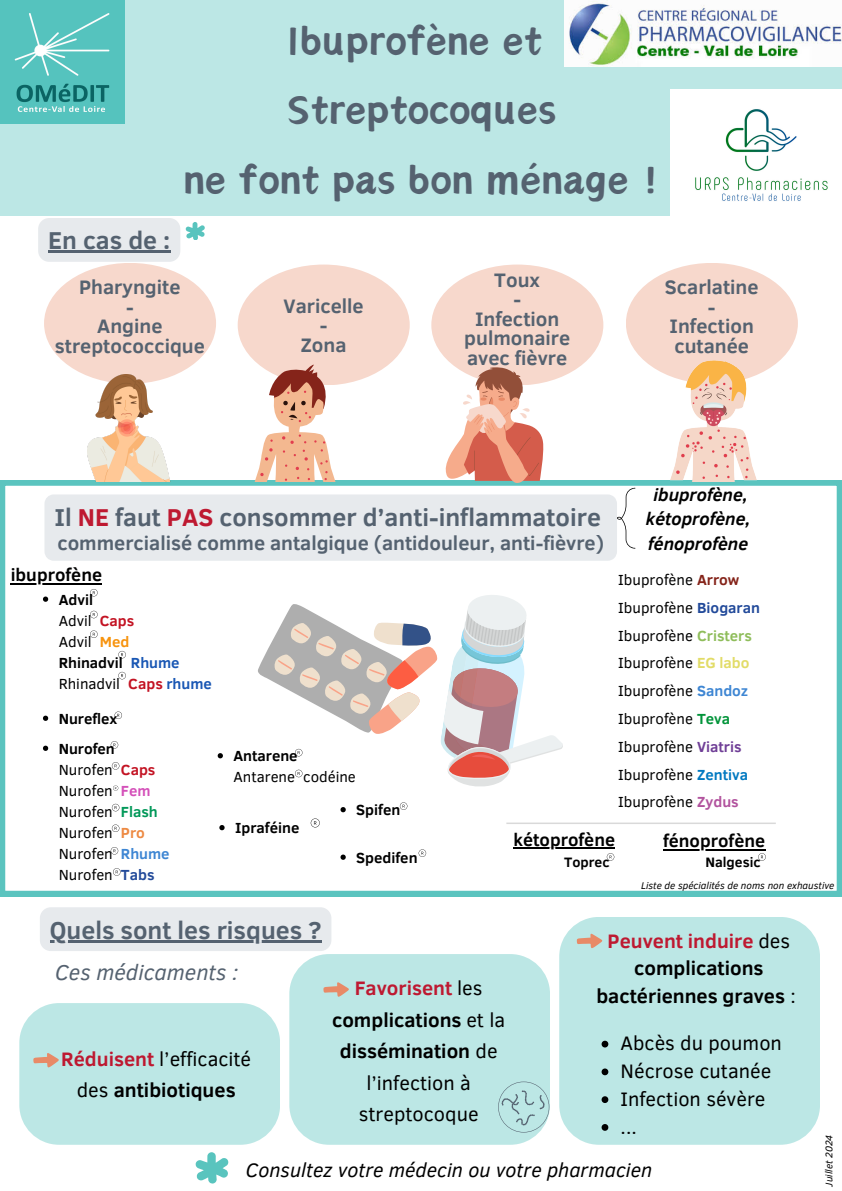
<style>
.page{position:relative;width:842px;height:1191px;background:#fff}
.page>*{position:absolute;margin:0;border:0;box-sizing:border-box;transform-origin:0 0}
.t1{font:50px/69.8px "Canva Sword Like Dream";color:#556270;text-align:center}
.t2{font:700 25px "Clear Sans";color:#556270}
.t3{font:italic 22px "Clear Sans";color:#556270}
.t4{font:700 20px/19.5px "Clear Sans";color:#556270;text-align:center}
.t5{font:20px/31.5px "Clear Sans";color:#000;text-align:center}
.t6{font:700 20px/27.8px "Clear Sans";color:#000;text-align:center}
.t7{font:italic 20px "Clear Sans";color:#000}
.t8{font:italic 700 18px/24.8px "Clear Sans";color:#000;text-align:center}
.t9{font:700 18px "Clear Sans";color:#000}
.t10{font:15px "Clear Sans";color:#000}
.t11{font:700 15px "Clear Sans";color:#000}
.t12{font:700 14px "Clear Sans";color:#000}
.t13{font:italic 10px "Clear Sans";color:#000}
.s1{color:#be1931}
.s2{font-weight:700;color:#c31323}
.s3{font-weight:700;color:#f7930d}
.s4{color:#1957b4}
.s5{font-weight:700;color:#1957b4}
.s6{font-weight:700;color:#d450b9}
.s7{font-weight:700;color:#029859}
.s8{font-weight:700;color:#ed8a43}
.s9{font-weight:700;color:#3e86d3}
.s10{font-weight:700;color:#224a9a}
.s11{font-weight:700;color:#85241a}
.s12{font-weight:700;color:#8fbd5b}
.s13{font-weight:700;color:#e2dc68}
.s14{font-weight:700;color:#02943a}
.s15{font-weight:700;color:#703f97}
.s16{font-weight:700;color:#0179c1}
.s17{font-weight:700;color:#b2539e}
.s18{font-weight:700;color:#be1931}
.s19{font-weight:700}
.s20{font-weight:400}
</style>
<div class="page">
<div style="left:0;top:0;width:842px;height:216px;background:#bce7e5"></div>
<img style="left:564px;top:0;width:278px;height:67px">
<svg style="left:0;top:480px;width:842px;height:415px"></svg>
<svg style="left:43px;top:596px;width:5px;height:5px"></svg>
<div style="left:38px;top:678px;width:13px;height:13px;background:#fff;border-radius:50%"></div>
<div style="left:38px;top:655px;width:13px;height:13px;background:#fff;border-radius:50%"></div>
<div style="left:38px;top:635px;width:13px;height:12px;background:#fff;border-radius:50%"></div>
<div style="left:38px;top:613px;width:13px;height:13px;background:#fff;border-radius:50%"></div>
<div style="left:44px;top:263px;width:172px;height:121px;background:#f7d8cc;border-radius:50%"></div>
<div style="left:238px;top:264px;width:172px;height:121px;background:#f7d8cc;border-radius:50%"></div>
<div style="left:431px;top:264px;width:172px;height:121px;background:#f7d8cc;border-radius:50%"></div>
<div style="left:626px;top:263px;width:172px;height:121px;background:#f7d8cc;border-radius:50%"></div>
<img style="left:671px;top:360px;width:85px;height:121px">
<div style="left:289px;top:953px;width:261px;height:191px;background:#bce7e5;border-radius:40px"></div>
<svg style="left:323px;top:982px;width:26px;height:14px"></svg>
<div style="left:19px;top:1002px;width:261px;height:142px;background:#bce7e5;border-radius:40px"></div>
<svg style="left:33px;top:1053px;width:26px;height:14px"></svg>
<svg style="left:498px;top:1081px;width:51px;height:51px"></svg>
<svg style="left:195px;top:1152px;width:33px;height:31px"></svg>
<svg style="left:185px;top:222px;width:20px;height:18px"></svg>
<img style="left:0;top:0;width:124px;height:124px">
<div style="left:559px;top:916px;width:261px;height:228px;background:#bce7e5;border-radius:40px"></div>
<svg style="left:577px;top:933px;width:25px;height:14px"></svg>
<svg style="left:602px;top:1040px;width:6px;height:7px"></svg>
<svg style="left:602px;top:1068px;width:6px;height:7px"></svg>
<svg style="left:602px;top:1096px;width:6px;height:6px"></svg>
<svg style="left:602px;top:1124px;width:6px;height:6px"></svg>
<svg style="left:218px;top:753px;width:5px;height:5px"></svg>
<div style="left:216px;top:771px;width:13px;height:12px;background:#fff;border-radius:50%"></div>
<svg style="left:219px;top:825px;width:6px;height:5px"></svg>
<svg style="left:43px;top:715px;width:5px;height:5px"></svg>
<svg style="left:43px;top:745px;width:5px;height:5px"></svg>
<div style="left:33px;top:862px;width:18px;height:18px;background:#fff;border-radius:50%"></div>
<div style="left:33px;top:841px;width:18px;height:18px;background:#fff;border-radius:50%"></div>
<div style="left:33px;top:820px;width:18px;height:18px;background:#fff;border-radius:50%"></div>
<div style="left:33px;top:802px;width:18px;height:18px;background:#fff;border-radius:50%"></div>
<div style="left:33px;top:781px;width:18px;height:18px;background:#fff;border-radius:50%"></div>
<div style="left:33px;top:764px;width:18px;height:18px;background:#fff;border-radius:50%"></div>
<svg style="left:340px;top:854px;width:6px;height:5px"></svg>
<svg style="left:340px;top:807px;width:6px;height:5px"></svg>
<svg style="left:400px;top:802px;width:7px;height:7px"></svg>
<svg style="left:111px;top:741px;width:7px;height:7px"></svg>
<svg style="left:112px;top:762px;width:7px;height:7px"></svg>
<svg style="left:113px;top:785px;width:5px;height:5px"></svg>
<svg style="left:112px;top:803px;width:7px;height:8px"></svg>
<svg style="left:112px;top:824px;width:7px;height:7px"></svg>
<svg style="left:111px;top:847px;width:7px;height:7px"></svg>
<svg style="left:113px;top:868px;width:8px;height:7px"></svg>
<svg style="left:115px;top:711px;width:7px;height:8px"></svg>
<svg style="left:118px;top:671px;width:8px;height:8px"></svg>
<svg style="left:118px;top:651px;width:8px;height:7px"></svg>
<svg style="left:90px;top:630px;width:8px;height:8px"></svg>
<svg style="left:90px;top:610px;width:8px;height:8px"></svg>
<svg style="left:90px;top:589px;width:8px;height:7px"></svg>
<svg style="left:243px;top:570px;width:322px;height:224px"></svg>
<svg style="left:419px;top:849px;width:7px;height:7px"></svg>
<svg style="left:758px;top:853px;width:8px;height:7px"></svg>
<svg style="left:607px;top:853px;width:7px;height:7px"></svg>
<svg style="left:311px;top:818px;width:9px;height:9px"></svg>
<hr style="left:506px;top:822px;width:270px;height:2px;background:#d9d9d9">
<img style="left:671px;top:90px;width:171px;height:126px">
<div style="left:38px;top:218px;width:142px;height:44px;background:#e7eaed;border-radius:11px"></div>
<hr style="left:48px;top:251px;width:122px;height:2px;background:#556270">
<div style="left:40px;top:907px;width:291px;height:43px;background:#e7eaed"></div>
<hr style="left:50px;top:939px;width:271px;height:3px;background:#556270">
<svg style="left:44px;top:364px;width:591px;height:196px"></svg>
<hr style="left:11px;top:583px;width:91px;height:1px;background:#000">
<hr style="left:513px;top:847px;width:102px;height:2px;background:#000">
<hr style="left:663px;top:848px;width:102px;height:2px;background:#000">
<p class="t2" style="left:48px;top:222px;width:124px">En cas de :</p>
<p class="t1" style="left:183px;top:7px;width:477px">Ibuprofène et<br>Streptocoques<br>ne font pas bon ménage !</p>
<p class="t4" style="left:55px;top:276px;width:152px">Pharyngite<br>-<br>Angine streptococcique</p>
<p class="t4" style="left:284px;top:295px;width:82px">Varicelle -<br>Zona</p>
<h3 class="t4" style="left:464px;top:269px;width:107px">Toux<br>-<br>Infection pulmonaire avec fièvre</h3>
<h3 class="t4" style="left:665px;top:276px;width:95px">Scarlatine -<br>Infection cutanée</h3>
<p class="t2" style="left:54px;top:498px;width:548px">Il <span class="s1">NE</span> faut <span class="s1">PAS</span> consommer d’anti-inflammatoire</p>
<p class="t4" style="left:57px;top:532px;width:548px">commercialisé comme antalgique (antidouleur, anti-fièvre)</p>
<p class="t8" style="left:646px;top:481px;width:106px">ibuprofène, kétoprofène, fénoprofène</p>
<p class="t9" style="left:11px;top:562px;width:93px">ibuprofène</p>
<p class="t11" style="left:59px;top:588px;width:36px">Advil</p>
<h1 class="t10" style="left:59px;top:609px;width:77px">Advil <span class="s2">Caps</span></h1>
<p class="t10" style="left:59px;top:630px;width:72px">Advil <span class="s3">Med</span></p>
<h2 class="t11" style="left:59px;top:651px;width:122px">Rhinadvil <span class="s4">Rhume</span></h2>
<p class="t10" style="left:59px;top:672px;width:155px">Rhinadvil <span class="s2">Caps</span> <span class="s5">rhume</span></p>
<p class="t11" style="left:59px;top:707px;width:60px">Nureflex</p>
<h5 class="t11" style="left:59px;top:737px;width:58px">Nurofen</h5>
<p class="t10" style="left:59px;top:758px;width:98px">Nurofen <span class="s2">Caps</span></p>
<p class="t10" style="left:59px;top:779px;width:93px">Nurofen <span class="s6">Fem</span></p>
<p class="t10" style="left:59px;top:800px;width:101px">Nurofen <span class="s7">Flash</span></p>
<p class="t10" style="left:59px;top:821px;width:88px">Nurofen <span class="s8">Pro</span></p>
<p class="t10" style="left:59px;top:842px;width:112px">Nurofen <span class="s9">Rhume</span></p>
<p class="t10" style="left:59px;top:863px;width:97px">Nurofen <span class="s10">Tabs</span></p>
<h5 class="t11" style="left:233px;top:745px;width:66px">Antarene</h5>
<p class="t10" style="left:233px;top:766px;width:124px">Antarene codéine</p>
<h3 class="t11" style="left:235px;top:817px;width:66px">Ipraféine</h3>
<p class="t11" style="left:356px;top:799px;width:46px">Spifen</p>
<p class="t11" style="left:356px;top:846px;width:63px">Spedifen</p>
<p class="t10" style="left:618px;top:569px;width:123px">Ibuprofène <span class="s11">Arrow</span></p>
<p class="t10" style="left:618px;top:596px;width:143px">Ibuprofène <span class="s10">Biogaran</span></p>
<p class="t10" style="left:618px;top:624px;width:135px">Ibuprofène <span class="s12">Cristers</span></p>
<p class="t10" style="left:618px;top:652px;width:133px">Ibuprofène <span class="s13">EG labo</span></p>
<p class="t10" style="left:618px;top:680px;width:131px">Ibuprofène <span class="s9">Sandoz</span></p>
<p class="t10" style="left:618px;top:707px;width:113px">Ibuprofène <span class="s14">Teva</span></p>
<p class="t10" style="left:618px;top:735px;width:125px">Ibuprofène <span class="s15">Viatris</span></p>
<p class="t10" style="left:618px;top:763px;width:131px">Ibuprofène <span class="s16">Zentiva</span></p>
<p class="t10" style="left:618px;top:791px;width:122px">Ibuprofène <span class="s17">Zydus</span></p>
<p class="t9" style="left:513px;top:826px;width:103px">kétoprofène</p>
<p class="t9" style="left:663px;top:827px;width:104px">fénoprofène</p>
<p class="t12" style="left:564px;top:852px;width:47px">Toprec</p>
<p class="t12" style="left:705px;top:852px;width:57px">Nalgesic</p>
<p class="t13" style="left:641px;top:878px;width:195px">Liste de spécialités de noms non exhaustive</p>
<p class="t2" style="left:50px;top:911px;width:273px">Quels sont les risques ?</p>
<p class="t3" style="left:55px;top:956px;width:185px">Ces médicaments :</p>
<p class="t5" style="left:61px;top:1041px;width:191px"><span class="s18">Réduisent</span> l’efficacité des <span class="s19">antibiotiques</span></p>
<p class="t5" style="left:332px;top:971px;width:175px"><span class="s18">Favorisent</span> les <span class="s19">complications</span> et la <span class="s19">dissémination</span> de l’infection à streptocoque</p>
<p class="t6" style="left:596px;top:925px;width:201px"><span class="s1">Peuvent induire</span> <span class="s20">des </span>complications bactériennes graves <span class="s20">:</span></p>
<p class="t5" style="left:621px;top:1026px;width:163px">Abcès du poumon</p>
<p class="t5" style="left:621px;top:1054px;width:152px">Nécrose cutanée</p>
<p class="t5" style="left:621px;top:1082px;width:146px">Infection sévère</p>
<p class="t5" style="left:621px;top:1109px;width:18px">...</p>
<p class="t7" style="left:246px;top:1155px;width:408px">Consultez votre médecin ou votre pharmacien</p>
<p class="t13" style="left:822px;top:1186px;width:54px;rotate:-90deg">Juillet 2024</p>
</div>
